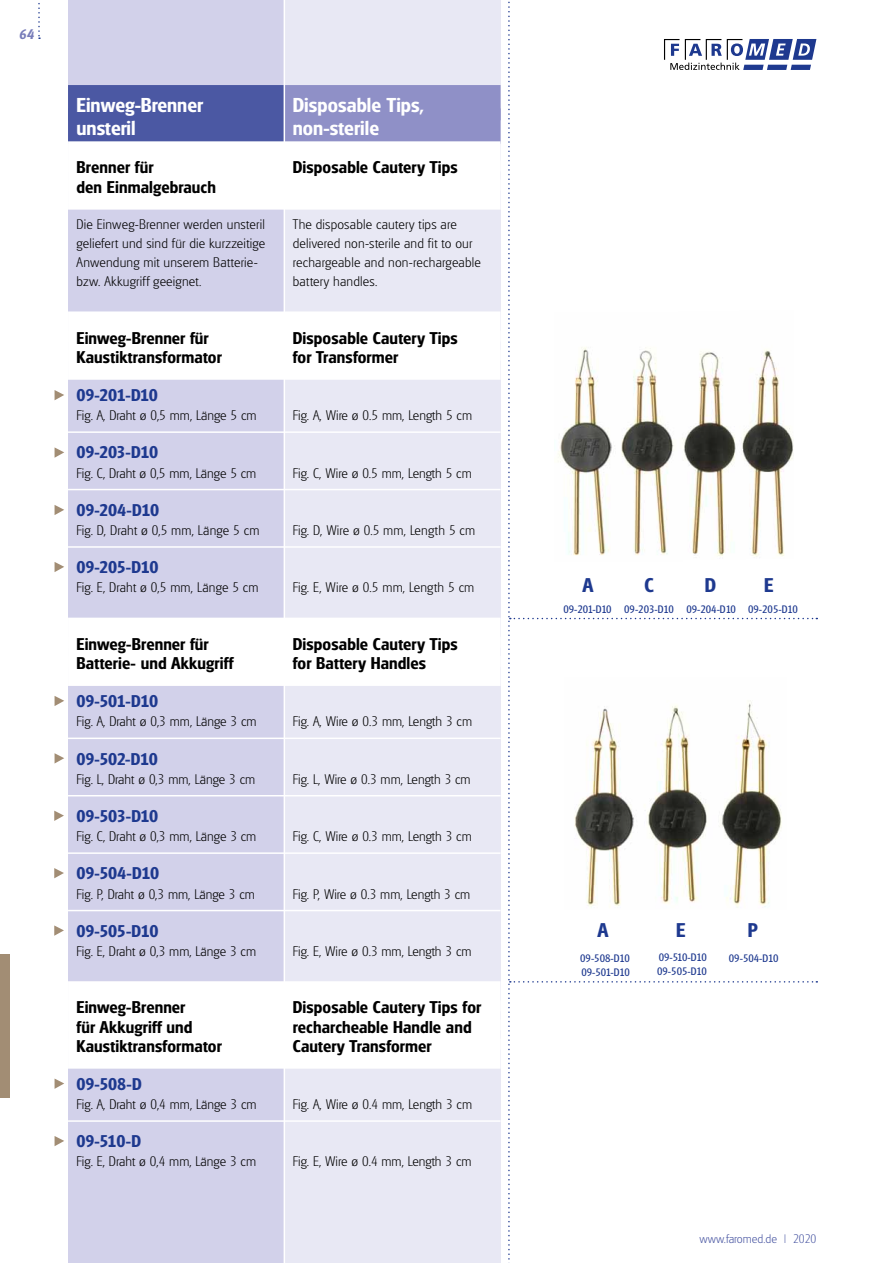
<style>
.page{position:relative;width:893px;height:1263px;background:#fff}
.page>*{position:absolute;margin:0;border:0;box-sizing:border-box;transform-origin:0 0}
.t1{font:700 19.5px/23.4px "Glasgow Serial";color:#fff}
.t2{font:700 19.2px "Glasgow Serial";color:#1e398f}
.t3{font:700 16.5px/19.2px "Glasgow Serial";letter-spacing:.01em;color:#000}
.t4{font:700 16.5px "Glasgow Serial";letter-spacing:-.025em;color:#1e398f}
.t5{font:200 13.5px/19.2px "Glasgow Serial";color:#000}
.t6{font:italic 700 13.5px "Glasgow Serial";color:#787dba}
.t7{font:200 12px "Glasgow Serial";color:#4b58a3}
.t8{font:10.5px/14.4px "Glasgow Serial";color:#1e398f}
</style>
<div class="page">
<div style="left:284px;top:0;width:217px;height:1263px;background:#e8e8f4"></div>
<div style="left:0;top:954px;width:9px;height:144px;background:#a28d74"></div>
<svg style="left:38px;top:3px;width:2px;height:36px"></svg>
<div style="left:68px;top:0;width:216px;height:1263px;background:#d2d1ea"></div>
<div style="left:284px;top:85px;width:217px;height:35px;background:#8f90c7"></div>
<div style="left:284px;top:108px;width:217px;height:36px;background:#8f90c7"></div>
<div style="left:284px;top:141px;width:217px;height:30px;background:#fff"></div>
<div style="left:284px;top:160px;width:217px;height:30px;background:#fff"></div>
<div style="left:284px;top:180px;width:217px;height:30px;background:#fff"></div>
<div style="left:284px;top:311px;width:217px;height:30px;background:#fff"></div>
<div style="left:284px;top:331px;width:217px;height:30px;background:#fff"></div>
<div style="left:284px;top:350px;width:217px;height:30px;background:#fff"></div>
<hr style="left:284px;top:431px;width:217px;height:2px;background:#fff">
<hr style="left:284px;top:489px;width:217px;height:1px;background:#fff">
<hr style="left:284px;top:546px;width:217px;height:2px;background:#fff">
<div style="left:284px;top:618px;width:217px;height:30px;background:#fff"></div>
<div style="left:284px;top:637px;width:217px;height:30px;background:#fff"></div>
<div style="left:284px;top:656px;width:217px;height:30px;background:#fff"></div>
<hr style="left:284px;top:737px;width:217px;height:2px;background:#fff">
<hr style="left:284px;top:795px;width:217px;height:1px;background:#fff">
<hr style="left:284px;top:852px;width:217px;height:2px;background:#fff">
<hr style="left:284px;top:910px;width:217px;height:1px;background:#fff">
<div style="left:284px;top:981px;width:217px;height:30px;background:#fff"></div>
<div style="left:284px;top:1000px;width:217px;height:30px;background:#fff"></div>
<div style="left:284px;top:1019px;width:217px;height:30px;background:#fff"></div>
<div style="left:284px;top:1039px;width:217px;height:30px;background:#fff"></div>
<hr style="left:284px;top:1120px;width:217px;height:2px;background:#fff">
<div style="left:68px;top:85px;width:216px;height:35px;background:#4b58a3"></div>
<div style="left:68px;top:108px;width:216px;height:36px;background:#4b58a3"></div>
<div style="left:68px;top:141px;width:216px;height:30px;background:#fff"></div>
<div style="left:68px;top:160px;width:216px;height:30px;background:#fff"></div>
<div style="left:68px;top:180px;width:216px;height:30px;background:#fff"></div>
<div style="left:68px;top:311px;width:216px;height:30px;background:#fff"></div>
<div style="left:68px;top:331px;width:216px;height:30px;background:#fff"></div>
<div style="left:68px;top:350px;width:216px;height:30px;background:#fff"></div>
<hr style="left:68px;top:431px;width:216px;height:2px;background:#fff">
<hr style="left:68px;top:489px;width:216px;height:1px;background:#fff">
<hr style="left:68px;top:546px;width:216px;height:2px;background:#fff">
<div style="left:68px;top:618px;width:216px;height:30px;background:#fff"></div>
<div style="left:68px;top:637px;width:216px;height:30px;background:#fff"></div>
<div style="left:68px;top:656px;width:216px;height:30px;background:#fff"></div>
<hr style="left:68px;top:737px;width:216px;height:2px;background:#fff">
<hr style="left:68px;top:795px;width:216px;height:1px;background:#fff">
<hr style="left:68px;top:852px;width:216px;height:2px;background:#fff">
<hr style="left:68px;top:910px;width:216px;height:1px;background:#fff">
<div style="left:68px;top:981px;width:216px;height:30px;background:#fff"></div>
<div style="left:68px;top:1000px;width:216px;height:30px;background:#fff"></div>
<div style="left:68px;top:1019px;width:216px;height:30px;background:#fff"></div>
<div style="left:68px;top:1039px;width:216px;height:30px;background:#fff"></div>
<hr style="left:68px;top:1120px;width:216px;height:2px;background:#fff">
<svg style="left:55px;top:505px;width:9px;height:10px"></svg>
<svg style="left:55px;top:562px;width:9px;height:10px"></svg>
<svg style="left:55px;top:390px;width:9px;height:10px"></svg>
<svg style="left:55px;top:753px;width:9px;height:10px"></svg>
<svg style="left:55px;top:696px;width:9px;height:10px"></svg>
<svg style="left:55px;top:1136px;width:9px;height:10px"></svg>
<svg style="left:55px;top:447px;width:9px;height:11px"></svg>
<hr style="left:284px;top:0;width:1px;height:1263px;background:#fff">
<svg style="left:55px;top:1079px;width:9px;height:10px"></svg>
<svg style="left:508px;top:1px;width:309px;height:1262px"></svg>
<img style="left:565px;top:678px;width:221px;height:231px">
<svg style="left:54px;top:868px;width:10px;height:10px"></svg>
<svg style="left:54px;top:811px;width:10px;height:10px"></svg>
<svg style="left:54px;top:925px;width:10px;height:11px"></svg>
<p class="t6" style="left:19px;top:26px;width:16px">64</p>
<h1 class="t1" style="left:77px;top:93px;width:128px">Einweg-Brenner unsteril</h1>
<p class="t3" style="left:77px;top:158px;width:141px">Brenner für<br>den Einmalgebrauch</p>
<p class="t5" style="left:77px;top:214px;width:190px">Die Einweg-Brenner werden unsteril geliefert und sind für die kurzzeitige Anwendung mit unserem Batterie&shy;bzw. Akkugriff geeignet.</p>
<p class="t3" style="left:77px;top:328px;width:147px">Einweg-Brenner für<br>Kaustiktransformator</p>
<p class="t4" style="left:77px;top:385px;width:83px">09-201-D10</p>
<p class="t5" style="left:77px;top:406px;width:182px">Fig. A, Draht ø 0,5 mm, Länge 5 cm</p>
<p class="t4" style="left:77px;top:442px;width:83px">09-203-D10</p>
<p class="t5" style="left:77px;top:463px;width:181px">Fig. C, Draht ø 0,5 mm, Länge 5 cm</p>
<p class="t4" style="left:77px;top:500px;width:84px">09-204-D10</p>
<p class="t5" style="left:77px;top:520px;width:184px">Fig. D, Draht ø 0,5 mm, Länge 5 cm</p>
<p class="t4" style="left:77px;top:557px;width:83px">09-205-D10</p>
<p class="t5" style="left:77px;top:578px;width:184px">Fig. E, Draht ø 0,5 mm, Länge 5 cm</p>
<p class="t3" style="left:77px;top:634px;width:158px">Einweg-Brenner für<br>Batterie- und Akkugriff</p>
<p class="t4" style="left:77px;top:691px;width:83px">09-501-D10</p>
<p class="t5" style="left:77px;top:712px;width:182px">Fig. A, Draht ø 0,3 mm, Länge 3 cm</p>
<p class="t4" style="left:77px;top:748px;width:83px">09-502-D10</p>
<p class="t5" style="left:77px;top:769px;width:180px">Fig. L, Draht ø 0,3 mm, Länge 3 cm</p>
<p class="t4" style="left:77px;top:806px;width:83px">09-503-D10</p>
<p class="t5" style="left:77px;top:827px;width:181px">Fig. C, Draht ø 0,3 mm, Länge 3 cm</p>
<p class="t4" style="left:77px;top:863px;width:84px">09-504-D10</p>
<p class="t5" style="left:77px;top:884px;width:180px">Fig. P, Draht ø 0,3 mm, Länge 3 cm</p>
<p class="t4" style="left:77px;top:921px;width:84px">09-505-D10</p>
<p class="t5" style="left:77px;top:941px;width:181px">Fig. E, Draht ø 0,3 mm, Länge 3 cm</p>
<p class="t3" style="left:77px;top:998px;width:147px">Einweg-Brenner<br>für Akkugriff und<br>Kaustiktransformator</p>
<p class="t4" style="left:77px;top:1074px;width:67px">09-508-D</p>
<p class="t5" style="left:77px;top:1094px;width:182px">Fig. A, Draht ø 0,4 mm, Länge 3 cm</p>
<p class="t4" style="left:77px;top:1131px;width:66px">09-510-D</p>
<p class="t5" style="left:77px;top:1152px;width:181px">Fig. E, Draht ø 0,4 mm, Länge 3 cm</p>
<h1 class="t1" style="left:293px;top:93px;width:133px">Disposable Tips, non-sterile</h1>
<p class="t3" style="left:293px;top:158px;width:166px">Disposable Cautery Tips</p>
<p class="t5" style="left:293px;top:214px;width:190px">The disposable cautery tips are delivered non-sterile and fit to our rechargeable and non-rechargeable battery handles.</p>
<p class="t3" style="left:293px;top:328px;width:166px">Disposable Cautery Tips for Transformer</p>
<p class="t5" style="left:293px;top:406px;width:181px">Fig. A, Wire ø 0.5 mm, Length 5 cm</p>
<p class="t5" style="left:293px;top:463px;width:181px">Fig. C, Wire ø 0.5 mm, Length 5 cm</p>
<p class="t5" style="left:293px;top:520px;width:184px">Fig. D, Wire ø 0.5 mm, Length 5 cm</p>
<p class="t5" style="left:293px;top:578px;width:183px">Fig. E, Wire ø 0.5 mm, Length 5 cm</p>
<p class="t3" style="left:293px;top:634px;width:166px">Disposable Cautery Tips for Battery Handles</p>
<p class="t5" style="left:293px;top:712px;width:181px">Fig. A, Wire ø 0.3 mm, Length 3 cm</p>
<p class="t5" style="left:293px;top:769px;width:179px">Fig. L, Wire ø 0.3 mm, Length 3 cm</p>
<p class="t5" style="left:293px;top:827px;width:181px">Fig. C, Wire ø 0.3 mm, Length 3 cm</p>
<p class="t5" style="left:293px;top:884px;width:179px">Fig. P, Wire ø 0.3 mm, Length 3 cm</p>
<p class="t5" style="left:293px;top:941px;width:180px">Fig. E, Wire ø 0.3 mm, Length 3 cm</p>
<p class="t3" style="left:293px;top:998px;width:190px">Disposable Cautery Tips for recharcheable Handle and<br>Cautery Transformer</p>
<p class="t5" style="left:293px;top:1094px;width:181px">Fig. A, Wire ø 0.4 mm, Length 3 cm</p>
<p class="t5" style="left:293px;top:1152px;width:180px">Fig. E, Wire ø 0.4 mm, Length 3 cm</p>
<h2 class="t2" style="left:583px;top:574px;width:12px">A</h2>
<h2 class="t2" style="left:644px;top:574px;width:11px">C</h2>
<h2 class="t2" style="left:705px;top:574px;width:13px">D</h2>
<h2 class="t2" style="left:764px;top:574px;width:11px">E</h2>
<p class="t8" style="left:563px;top:602px;width:236px">09-201-D10 09-203-D10 09-204-D10 09-205-D10</p>
<h2 class="t2" style="left:598px;top:918px;width:12px">A</h2>
<h2 class="t2" style="left:676px;top:918px;width:11px">E</h2>
<h2 class="t2" style="left:748px;top:918px;width:12px">P</h2>
<p class="t8" style="left:580px;top:951px;width:51px">09-508-D10<br>09-501-D10</p>
<p class="t8" style="left:657px;top:951px;width:51px;line-height:13.8px">09-510-D10<br>09-505-D10</p>
<p class="t8" style="left:729px;top:951px;width:51px">09-504-D10</p>
<p class="t7" style="left:699px;top:1231px;width:118px">www.faromed.de | 2020</p>
</div>
